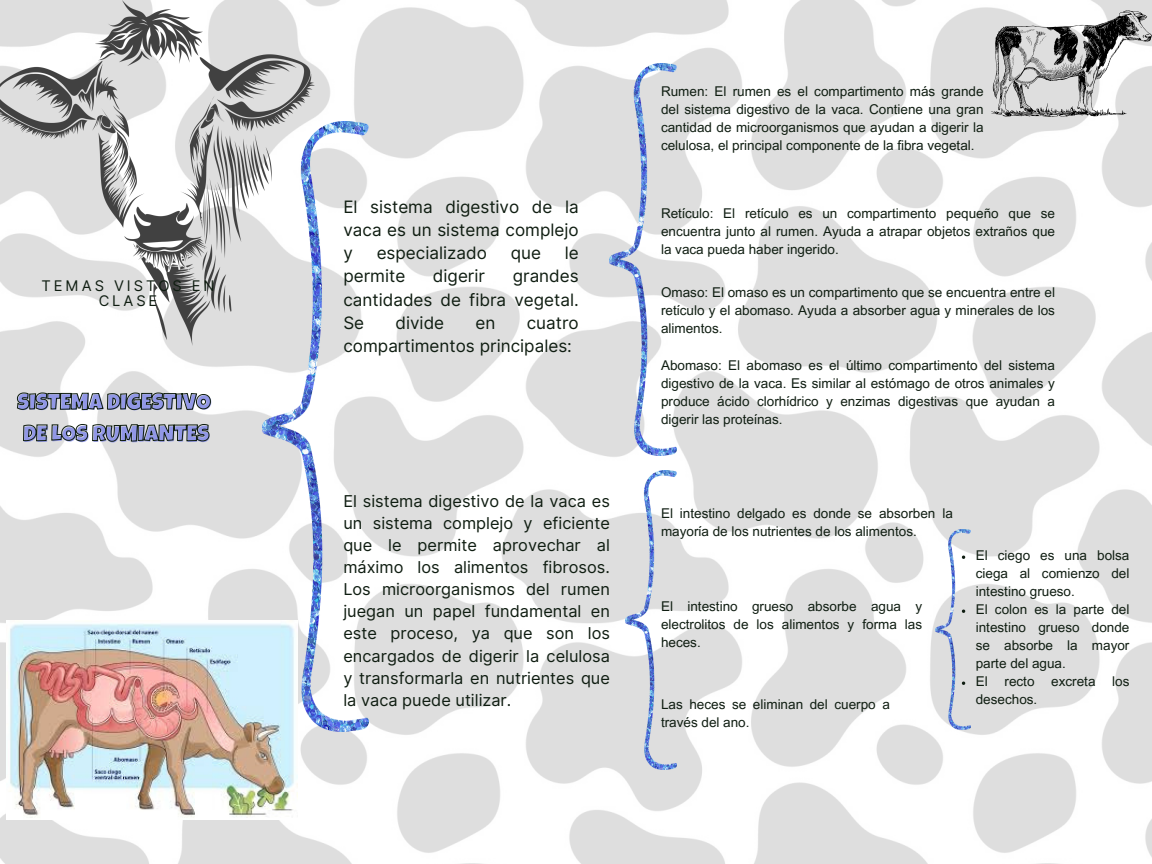
<style>
.page{position:relative;width:1152px;height:864px;background:#fff}
.page>*{position:absolute;margin:0;border:0;box-sizing:border-box;transform-origin:0 0}
.t1{font:22.5px/31.5px "Luckiest Guy";color:#9197e6}
.t2{font:17.1px/23.1px "Inter";color:#0f1d11;text-align:justify}
.t3{font:16.35px/22px "Inter";color:#0f1d11;text-align:justify}
.t4{font:14.7px/14.5px "Inter";letter-spacing:.2em;color:#0f1d11;text-align:center}
.t5{font:13.5px/18px "Arial MT Pro";color:#0f1d11;text-align:justify}
</style>
<div class="page">
<img style="left:0;top:0;width:1152px;height:864px">
<img style="left:609px;top:64px;width:68px;height:391px">
<img style="left:625px;top:471px;width:52px;height:299px">
<img style="left:262px;top:121px;width:106px;height:611px">
<img style="left:936px;top:529px;width:34px;height:201px">
<img style="left:0;top:0;width:315px;height:345px">
<svg style="left:991px;top:10px;width:161px;height:107px"></svg>
<img style="left:7px;top:620px;width:290px;height:199px">
<svg style="left:17px;top:392px;width:194px;height:18px"></svg>
<svg style="left:23px;top:424px;width:187px;height:18px;background:#a8aba8"></svg>
<p class="t4" style="left:42px;top:279px;width:174px">TEMAS VISTOS EN<br>CLASE</p>
<h1 class="t1" style="left:18px;top:390px;width:195px">SISTEMA DIGESTIVO<br>DE LOS RUMIANTES</h1>
<p class="t2" style="left:343px;top:196px;width:237px">El sistema digestivo de la vaca es un sistema complejo y</p>
<p class="t2" style="left:377px;top:242px;width:112px">especializado</p>
<p class="t2" style="left:511px;top:242px;width:32px">que</p>
<p class="t2" style="left:565px;top:242px;width:15px">le</p>
<p class="t2" style="left:343px;top:265px;width:63px">permite</p>
<p class="t2" style="left:433px;top:265px;width:54px">digerir</p>
<p class="t2" style="left:343px;top:265px;width:237px;text-indent:169px">grandes cantidades de fibra vegetal.<br>Se</p>
<p class="t2" style="left:395px;top:311px;width:50px">divide</p>
<p class="t2" style="left:476px;top:311px;width:21px">en</p>
<p class="t2" style="left:343px;top:311px;width:237px;text-indent:183px">cuatro compartimentos principales:</p>
<p class="t3" style="left:343px;top:490px;width:268px">El sistema digestivo de la vaca es un sistema complejo y eficiente que le permite aprovechar al máximo los alimentos fibrosos.<br>Los microorganismos del rumen juegan un papel fundamental en este proceso, ya que son los encargados de digerir la celulosa y transformarla en nutrientes que la vaca puede utilizar.</p>
<p class="t5" style="left:661px;top:84px;width:324px">Rumen: El rumen es el compartimento más grande del sistema digestivo de la vaca. Contiene una gran cantidad de microorganismos que ayudan a digerir la celulosa, el principal componente de la fibra vegetal.</p>
<p class="t5" style="left:661px;top:206px;width:396px">Retículo: El retículo es un compartimento pequeño que se encuentra junto al rumen. Ayuda a atrapar objetos extraños que la vaca pueda haber ingerido.</p>
<h2 class="t5" style="left:661px;top:285px;width:396px">Omaso: El omaso es un compartimento que se encuentra entre el retículo y el abomaso. Ayuda a absorber agua y minerales de los alimentos.</h2>
<p class="t5" style="left:661px;top:358px;width:396px">Abomaso: El abomaso es el último compartimento del sistema digestivo de la vaca. Es similar al estómago de otros animales y produce ácido clorhídrico y enzimas digestivas que ayudan a digerir las proteínas.</p>
<p class="t5" style="left:661px;top:506px;width:293px">El intestino delgado es donde se absorben la mayoría de los nutrientes de los alimentos.</p>
<h3 class="t5" style="left:661px;top:599px;width:263px">El intestino grueso absorbe agua y electrolitos de los alimentos y forma las heces.</h3>
<p class="t5" style="left:661px;top:697px;width:230px">Las heces se eliminan del cuerpo a través del ano.</p>
<p class="t5" style="left:976px;top:548px;width:155px">El ciego es una bolsa ciega al comienzo del intestino grueso.</p>
<p class="t5" style="left:976px;top:602px;width:155px">El colon es la parte del intestino grueso donde se absorbe la mayor parte del agua.</p>
<h2 class="t5" style="left:976px;top:674px;width:155px">El recto excreta los desechos.</h2>
</div>
